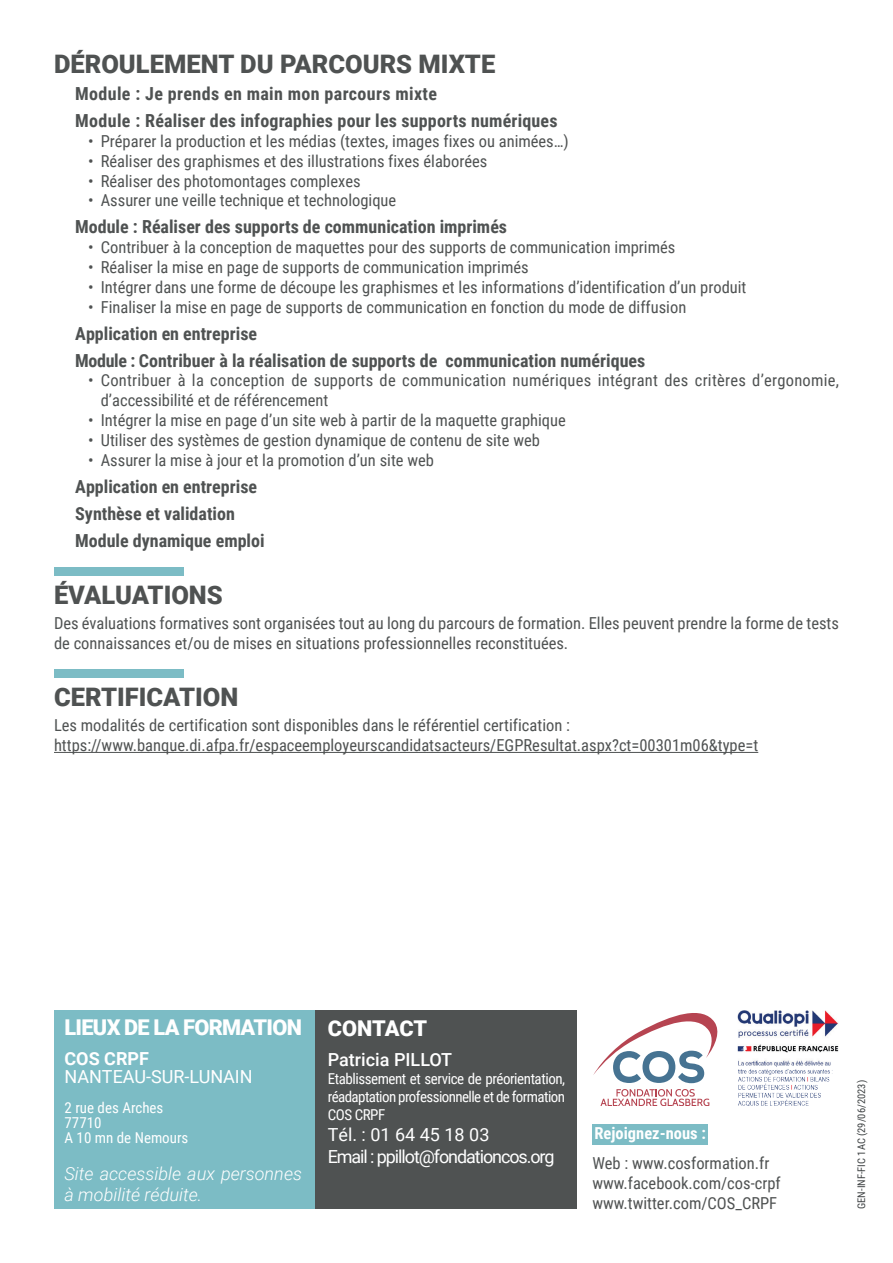
<style>
.page{position:relative;width:893px;height:1263px;background:#fff}
.page>*{position:absolute;margin:0;border:0;box-sizing:border-box;transform-origin:0 0}
.t1{font:900 25.5px "Roboto";color:#4f5252}
.t2{font:900 21.75px "Roboto";letter-spacing:-.03em;color:#fff}
.t3{font:900 21.75px "Roboto";color:#fff}
.t4{font:700 18px/27px "Roboto Condensed";color:#4f5252}
.t5{font:18px/21.6px "Roboto";letter-spacing:-.06em;color:#fff}
.t6{font:italic 300 18px/21.6px "Roboto";color:#fff}
.t7{font:18px "Roboto";color:#fff}
.t8{font:500 18px "Roboto";color:#fff}
.t9{font:700 18px "Roboto";color:#fff}
.t10{font:16.5px/19.8px "Roboto Condensed";color:#4f5252}
.t11{font:700 16.5px "Roboto Condensed";color:#fff}
.t12{font:15px/18px "Roboto Condensed";letter-spacing:-.04em;color:#fff;text-align:justify}
.t13{font:15px/15px "Roboto Condensed";color:#fff}
.t14{font:10.5px "Roboto Condensed";color:#3e4243}
</style>
<div class="page">
<hr style="left:54px;top:752px;width:704px;height:1px;background:#4f5252">
<div style="left:592px;top:1125px;width:116px;height:20px;background:#7cbcc5"></div>
<div style="left:54px;top:1011px;width:262px;height:198px;background:#7cbcc5"></div>
<div style="left:316px;top:1011px;width:261px;height:198px;background:#4f5252"></div>
<svg style="left:600px;top:1089px;width:109px;height:17px"></svg>
<svg style="left:593px;top:1013px;width:125px;height:70px"></svg>
<img style="left:737px;top:1011px;width:102px;height:95px">
<div style="left:54px;top:567px;width:129px;height:9px;background:#7cbcc5"></div>
<div style="left:54px;top:669px;width:129px;height:9px;background:#7cbcc5"></div>
<h1 class="t1" style="left:54px;top:46px;width:443px">DÉROULEMENT DU PARCOURS MIXTE</h1>
<p class="t4" style="left:75px;top:80px;width:484px">Module : Je prends en main mon parcours mixte<br>Module : Réaliser des infographies pour les supports numériques</p>
<p class="t10" style="left:88px;top:131px;width:482px">• Préparer la production et les médias (textes, images fixes ou animées…)</p>
<p class="t10" style="left:88px;top:150px;width:401px">• Réaliser des graphismes et des illustrations fixes élaborées</p>
<p class="t10" style="left:88px;top:170px;width:274px">• Réaliser des photomontages complexes</p>
<p class="t10" style="left:88px;top:190px;width:310px">• Assurer une veille technique et technologique</p>
<p class="t4" style="left:75px;top:213px;width:433px">Module : Réaliser des supports de communication imprimés</p>
<p class="t10" style="left:88px;top:237px;width:589px">• Contribuer à la conception de maquettes pour des supports de communication imprimés</p>
<p class="t10" style="left:88px;top:257px;width:442px">• Réaliser la mise en page de supports de communication imprimés</p>
<p class="t10" style="left:88px;top:276px;width:660px">• Intégrer dans une forme de découpe les graphismes et les informations d’identification d’un produit</p>
<p class="t10" style="left:88px;top:296px;width:600px">• Finaliser la mise en page de supports de communication en fonction du mode de diffusion</p>
<p class="t4" style="left:75px;top:319px;width:572px">Application en entreprise<br>Module : Contribuer à la réalisation de supports de communication numériques</p>
<p class="t10" style="left:101px;top:370px;width:740px;text-indent:-13px">• Contribuer à la conception de supports de communication numériques intégrant des critères d’ergonomie, d’accessibilité et de référencement</p>
<p class="t10" style="left:88px;top:410px;width:479px">• Intégrer la mise en page d’un site web à partir de la maquette graphique</p>
<p class="t10" style="left:88px;top:429px;width:453px">• Utiliser des systèmes de gestion dynamique de contenu de site web</p>
<p class="t10" style="left:88px;top:449px;width:347px">• Assurer la mise à jour et la promotion d’un site web</p>
<p class="t4" style="left:75px;top:472px;width:191px">Application en entreprise<br>Synthèse et validation<br>Module dynamique emploi</p>
<h1 class="t1" style="left:54px;top:577px;width:170px">ÉVALUATIONS</h1>
<p class="t10" style="left:54px;top:613px;width:786px">Des évaluations formatives sont organisées tout au long du parcours de formation. Elles peuvent prendre la forme de tests de connaissances et/ou de mises en situations professionnelles reconstituées.</p>
<h1 class="t1" style="left:54px;top:679px;width:186px">CERTIFICATION</h1>
<p class="t10" style="left:54px;top:715px;width:706px">Les modalités de certification sont disponibles dans le référentiel certification : https://www.banque.di.afpa.fr/espaceemployeurscandidatsacteurs/EGPResultat.aspx?ct=00301m06&amp;type=t</p>
<h2 class="t2" style="left:65px;top:1012px;width:239px">LIEUX DE LA FORMATION</h2>
<p class="t9" style="left:65px;top:1046px;width:86px">COS CRPF</p>
<p class="t7" style="left:65px;top:1064px;width:190px">NANTEAU-SUR-LUNAIN</p>
<p class="t13" style="left:65px;top:1099px;width:125px">2 rue des Arches<br>77710<br>A 10 mn de Nemours</p>
<p class="t6" style="left:65px;top:1162px;width:239px">Site accessible aux personnes à mobilité réduite.</p>
<h2 class="t3" style="left:328px;top:1013px;width:101px">CONTACT</h2>
<p class="t8" style="left:328px;top:1047px;width:126px">Patricia PILLOT</p>
<p class="t12" style="left:328px;top:1069px;width:239px">Etablissement et service de préorientation, réadaptation professionnelle et de formation COS CRPF</p>
<p class="t5" style="left:328px;top:1123px;width:228px">Tél. : 01 64 45 18 03<br>Email : ppillot@fondationcos.org</p>
<p class="t11" style="left:594px;top:1122px;width:113px">Rejoignez-nous :</p>
<p class="t10" style="left:592px;top:1153px;width:190px">Web : www.cosformation.fr www.facebook.com/cos-crpf www.twitter.com/COS_CRPF</p>
<p class="t14" style="left:854px;top:1209px;width:130px;rotate:-90deg">GEN-INF-FIC 1AC (29/06/2023)</p>
</div>
